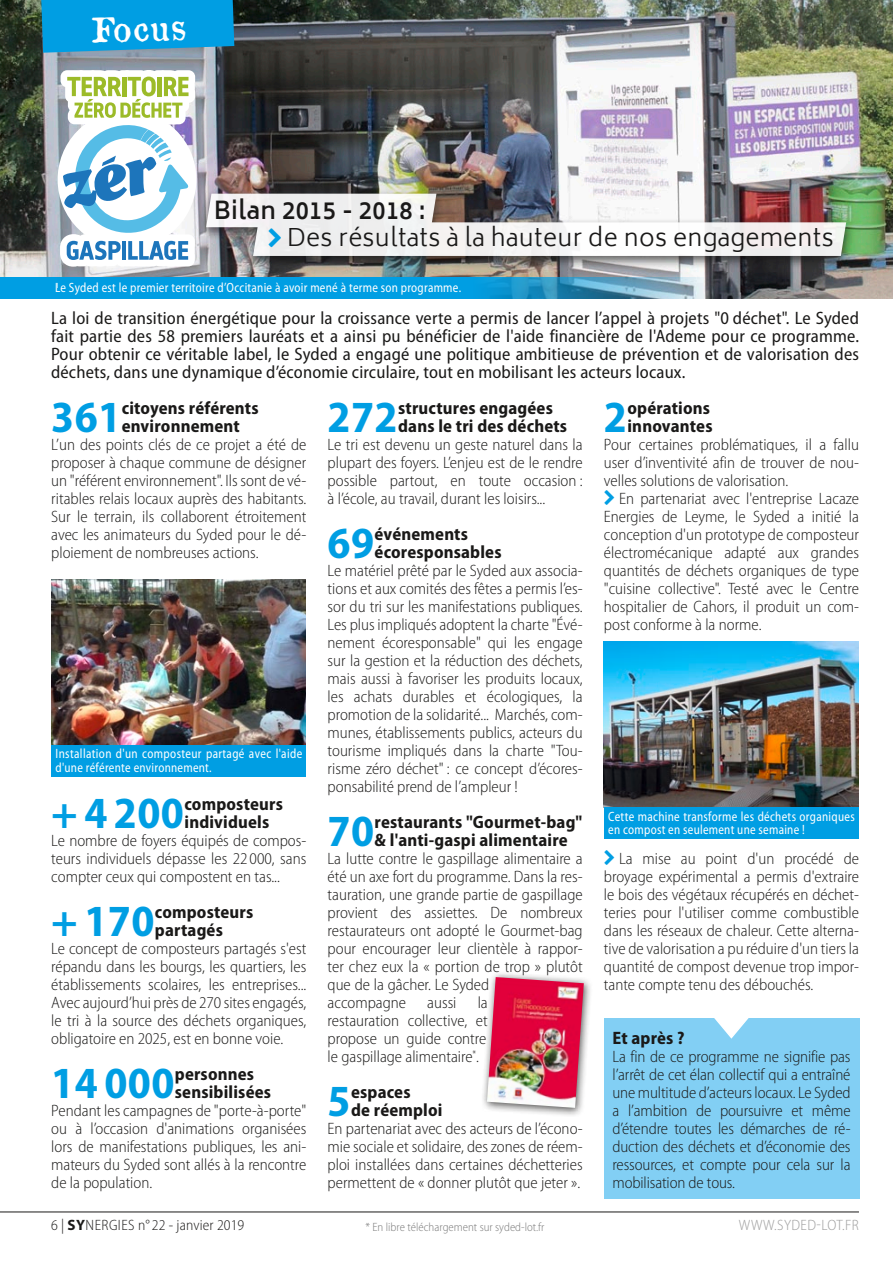
<style>
.page{position:relative;width:893px;height:1263px;background:#fff}
.page>*{position:absolute;margin:0;border:0;box-sizing:border-box;transform-origin:0 0}
.t1{font:700 semi-condensed 44.7px "Myriad Pro";letter-spacing:.01em;color:#009ee3}
.t2{font:33.6px "Old Newspaper Types";color:#fff}
.t3{font:300 24px "Biryani";letter-spacing:.015em;color:#1a1918}
.t4{font:600 24px "Biryani";letter-spacing:.015em;color:#1a1918}
.t5{font:semi-condensed 18px/18px "Myriad Pro";letter-spacing:.01em;color:#1a1918;text-align:justify}
.t6{font:700 semi-condensed 18px/18px "Myriad Pro";letter-spacing:.01em;color:#1a1918}
.t7{font:300 semi-condensed 16.5px/18px "Myriad Pro";color:#1a1918;text-align:justify}
.t8{font:300 semi-condensed 15px "Myriad Pro";letter-spacing:.01em;color:#1a1918}
.t9{font:300 semi-condensed 15px "Myriad Pro";letter-spacing:.045em;color:#9c9c9c}
.t10{font:semi-condensed 13.5px/13.5px "Myriad Pro";letter-spacing:.02em;color:#fff;scale:.9 1}
.t11{font:300 semi-condensed 12px "Myriad Pro";color:#7a7a7a}
.s1{font-weight:700;font-stretch:normal}
</style>
<div class="page">
<div style="left:604px;top:1018px;width:255px;height:181px;background:#82cff4"></div>
<img style="left:0;top:0;width:893px;height:298px">
<img style="left:51px;top:579px;width:255px;height:166px">
<div style="left:51px;top:745px;width:255px;height:32px;background:#009ee3"></div>
<img style="left:604px;top:642px;width:255px;height:165px">
<div style="left:604px;top:807px;width:255px;height:32px;background:#009ee3"></div>
<svg style="left:0;top:277px;width:892px;height:21px;background:#2f93bf"></svg>
<div style="left:480px;top:970px;width:113px;height:147px;background:#1a1918;opacity:.75"></div>
<img style="left:487px;top:977px;width:97px;height:131px">
<div style="left:197px;top:188px;width:657px;height:81px;background:#1a1918;opacity:.75"></div>
<svg style="left:714px;top:1018px;width:35px;height:21px"></svg>
<svg style="left:40px;top:0;width:194px;height:53px;background:#099bdb"></svg>
<svg style="left:58px;top:70px;width:138px;height:218px"></svg>
<hr style="left:0;top:1212px;width:859px;height:1px;background:#1a1918">
<img style="left:202px;top:194px;width:649px;height:62px">
<h2 class="t2" style="left:89px;top:8px;width:97px;rotate:-2deg">Focus</h2>
<h3 class="t4" style="left:214px;top:197px;width:213px">Bilan 2015 - 2018 :</h3>
<h3 class="t3" style="left:287px;top:224px;width:548px">Des résultats à la hauteur de nos engagements</h3>
<p class="t10" style="left:55px;top:280px;width:453px">Le Syded est le premier territoire d’Occitanie à avoir mené à terme son programme.</p>
<p class="t5" style="left:51px;top:309px;width:810px">La loi de transition énergétique pour la croissance verte a permis de lancer l’appel à projets "0 déchet". Le Syded fait partie des 58 premiers lauréats et a ainsi pu bénéficier de l'aide financière de l'Ademe pour ce programme.<br>Pour obtenir ce véritable label, le Syded a engagé une politique ambitieuse de prévention et de valorisation des déchets, dans une dynamique d’économie circulaire, tout en mobilisant les acteurs locaux.</p>
<h1 class="t1" style="left:51px;top:388px;width:72px">361</h1>
<p class="t6" style="left:122px;top:398px;width:138px">citoyens référents environnement</p>
<p class="t7" style="left:51px;top:435px;width:257px">L’un des points clés de ce projet a été de proposer à chaque commune de désigner un "référent environnement". Ils sont de vé&shy;ritables relais locaux auprès des habitants.<br>Sur le terrain, ils collaborent étroitement avec les animateurs du Syded pour le dé&shy;ploiement de nombreuses actions.</p>
<p class="t10" style="left:56px;top:747px;width:276px">Installation d'un composteur partagé avec l'aide d'une référente environnement.</p>
<h1 class="t1" style="left:51px;top:784px;width:134px">+4200</h1>
<p class="t6" style="left:184px;top:794px;width:100px">composteurs individuels</p>
<p class="t7" style="left:51px;top:831px;width:257px">Le nombre de foyers équipés de compos&shy;teurs individuels dépasse les 22 000, sans compter ceux qui compostent en tas...</p>
<h1 class="t1" style="left:51px;top:892px;width:105px">+170</h1>
<p class="t6" style="left:155px;top:902px;width:100px">composteurs partagés</p>
<p class="t7" style="left:51px;top:939px;width:257px">Le concept de composteurs partagés s'est répandu dans les bourgs, les quartiers, les établissements scolaires, les entreprises...<br>Avec aujourd’hui près de 270 sites engagés, le tri à la source des déchets organiques, obligatoire en 2025, est en bonne voie.</p>
<h1 class="t1" style="left:51px;top:1054px;width:125px">14 000</h1>
<p class="t6" style="left:175px;top:1064px;width:98px">personnes sensibilisées</p>
<p class="t7" style="left:51px;top:1101px;width:257px">Pendant les campagnes de "porte-à-porte" ou à l’occasion d'animations organisées lors de manifestations publiques, les ani&shy;mateurs du Syded sont allés à la rencontre de la population.</p>
<h1 class="t1" style="left:328px;top:388px;width:72px">272</h1>
<p class="t6" style="left:398px;top:398px;width:170px">structures engagées dans le tri des déchets</p>
<p class="t7" style="left:328px;top:435px;width:257px">Le tri est devenu un geste naturel dans la plupart des foyers. L’enjeu est de le rendre possible partout, en toute occasion : à l’école, au travail, durant les loisirs...</p>
<h1 class="t1" style="left:328px;top:514px;width:48px">69</h1>
<p class="t6" style="left:375px;top:524px;width:128px">événements écoresponsables</p>
<p class="t7" style="left:328px;top:561px;width:257px">Le matériel prêté par le Syded aux associa&shy;tions et aux comités des fêtes a permis l’es&shy;sor du tri sur les manifestations publiques.<br>Les plus impliqués adoptent la charte "Évé&shy;nement écoresponsable" qui les engage sur la gestion et la réduction des déchets, mais aussi à favoriser les produits locaux, les achats durables et écologiques, la promotion de la solidarité... Marchés, com&shy;munes, établissements publics, acteurs du tourisme impliqués dans la charte "Tou&shy;risme zéro déchet" : ce concept d’écores&shy;ponsabilité prend de l’ampleur !</p>
<h1 class="t1" style="left:328px;top:802px;width:48px">70</h1>
<p class="t6" style="left:375px;top:812px;width:209px">restaurants "Gourmet-bag" &amp; l'anti-gaspi alimentaire</p>
<p class="t7" style="left:328px;top:849px;width:257px;text-align:left">La lutte contre le gaspillage alimentaire a été un axe fort du programme. Dans la res&shy;tauration, une grande partie de gaspillage provient des assiettes. De nombreux restaurateurs ont adopté le Gourmet-bag pour encourager leur clientèle à rappor&shy;ter chez eux la « portion de trop » plutôt que de la gâcher. Le Syded<br>accompagne</p>
<p class="t7" style="left:328px;top:993px;width:162px;text-indent:150px">la restauration collective, et propose un guide contre le gaspillage alimentaire<sup>*</sup>.</p>
<h1 class="t1" style="left:328px;top:1072px;width:25px">5</h1>
<p class="t6" style="left:351px;top:1082px;width:93px">espaces<br>de réemploi</p>
<p class="t7" style="left:328px;top:1119px;width:257px">En partenariat avec des acteurs de l’écono&shy;mie sociale et solidaire, des zones de réem&shy;ploi installées dans certaines déchetteries permettent de « donner plutôt que jeter ».</p>
<p class="t7" style="left:427px;top:993px;width:31px">aussi</p>
<h1 class="t1" style="left:604px;top:388px;width:25px">2</h1>
<p class="t6" style="left:627px;top:398px;width:87px">opérations innovantes</p>
<p class="t7" style="left:604px;top:435px;width:257px">Pour certaines problématiques, il a fallu user d’inventivité afin de trouver de nou&shy;velles solutions de valorisation.</p>
<p class="t7" style="left:604px;top:489px;width:257px;text-indent:15px">En partenariat avec l'entreprise Lacaze Energies de Leyme, le Syded a initié la conception d'un prototype de composteur électromécanique adapté aux grandes quantités de déchets organiques de type "cuisine collective". Testé avec le Centre hospitalier de Cahors, il produit un com&shy;post conforme à la norme.</p>
<p class="t10" style="left:608px;top:809px;width:275px">Cette machine transforme les déchets organiques en compost en seulement une semaine !</p>
<p class="t7" style="left:604px;top:849px;width:257px;text-indent:15px">La mise au point d'un procédé de broyage expérimental a permis d'extraire le bois des végétaux récupérés en déchet&shy;teries pour l'utiliser comme combustible dans les réseaux de chaleur. Cette alterna&shy;tive de valorisation a pu réduire d'un tiers la quantité de compost devenue trop impor&shy;tante compte tenu des débouchés.</p>
<p class="t6" style="left:612px;top:1028px;width:74px">Et après ?</p>
<p class="t7" style="left:612px;top:1047px;width:240px">La fin de ce programme ne signifie pas l’arrêt de cet élan collectif qui a entraîné une multitude d’acteurs locaux. Le Syded a l’ambition de poursuivre et même d’étendre toutes les démarches de ré&shy;duction des déchets et d’économie des ressources, et compte pour cela sur la mobilisation de tous.</p>
<p class="t8" style="left:51px;top:1216px;width:195px">6 | <span class="s1">SY</span>nergies n° 22 - janvier 2019</p>
<p class="t9" style="left:739px;top:1216px;width:114px">www.syded-lot.fr</p>
<p class="t11" style="left:366px;top:1219px;width:180px">* En libre téléchargement sur syded-lot.fr</p>
</div>
